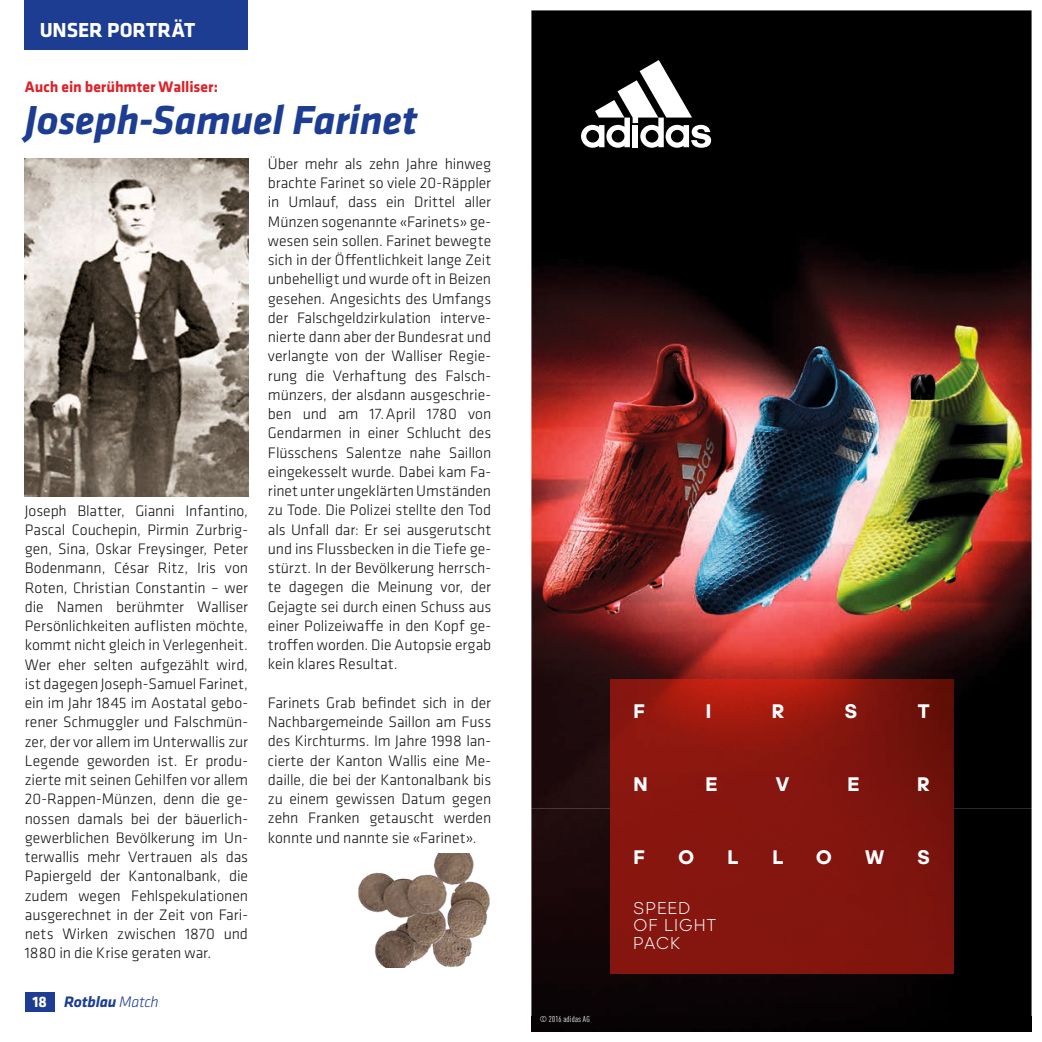
<style>
.page{position:relative;width:1042px;height:1042px;background:#fff}
.page>*{position:absolute;margin:0;border:0;box-sizing:border-box;transform-origin:0 0}
.t1{font:italic 700 42px "Klavika";letter-spacing:-.01em;color:#1c3d92}
.t2{font:700 21px "Klavika";letter-spacing:-.005em;color:#fff}
.t3{font:700 19.95px "adineue PRO";color:#fff}
.t4{font:300 17.5px/17.5px "adineue PRO";letter-spacing:.105em;color:#fff}
.t5{font:300 15.75px/19.2px "Klavika";letter-spacing:-.005em;color:#131413;text-align:justify}
.t6{font:700 15.75px "Klavika";letter-spacing:-.005em;color:#df222a}
.t7{font:italic 700 15.75px "Klavika";letter-spacing:-.015em;color:#1c3d92}
.t8{font:condensed 8.4px "Adihaus DIN";letter-spacing:.03em;color:#fff}
.s1{font-style:normal;color:#fff}
.s2{font-weight:300}
</style>
<div class="page">
<div style="left:25px;top:992px;width:30px;height:20px;background:#1c3d92"></div>
<div style="left:25px;top:0;width:223px;height:50px;background:#1c3d92"></div>
<img style="left:531px;top:10px;width:500px;height:1021px">
<img style="left:531px;top:809px;width:125px;height:208px">
<div style="left:907px;top:809px;width:124px;height:208px;background:#000"></div>
<div style="left:656px;top:973px;width:251px;height:44px;background:#0a0406"></div>
<svg style="left:581px;top:60px;width:130px;height:88px"></svg>
<img style="left:610px;top:680px;width:343px;height:293px">
<img style="left:25px;top:159px;width:223px;height:337px">
<img style="left:358px;top:853px;width:132px;height:114px">
<h2 class="t2" style="left:40px;top:15px;width:157px">UNSER PORTRÄT</h2>
<p class="t6" style="left:25px;top:75px;width:195px">Auch ein berühmter Walliser:</p>
<h1 class="t1" style="left:25px;top:90px;width:394px">Joseph-Samuel Farinet</h1>
<p class="t5" style="left:25px;top:500px;width:225px;text-align:left">Joseph Blatter, Gianni Infantino, Pascal Couchepin, Pirmin Zurbrig&shy;gen, Sina, Oskar Freysinger, Peter Bodenmann, César Ritz, Iris von Roten, Christian Constantin – wer die Namen berühmter Walliser Persönlichkeiten auflisten möchte, kommt nicht gleich in Verlegenheit.<br>Wer eher selten aufgezählt wird, ist dagegen Joseph-Samuel Farinet, ein im Jahr 1845 im Aostatal gebo&shy;rener Schmuggler und Falschmün&shy;zer, der vor allem im Unterwallis zur Legende geworden ist. Er produ&shy;zierte mit seinen Gehilfen vor allem 20-Rappen-Münzen, denn die ge&shy;nossen damals bei der bäuerlich&shy;gewerblichen Bevölkerung im Un&shy;terwallis mehr Vertrauen als das Papiergeld der Kantonalbank, die zudem wegen Fehlspekulationen ausgerechnet in der Zeit von Fari&shy;nets Wirken zwischen 1870 und 1880 in die Krise geraten war.</p>
<p class="t7" style="left:33px;top:990px;width:127px"><span class="s1">18</span> Rotblau <span class="s2">Match</span></p>
<p class="t5" style="left:268px;top:154px;width:225px">Über mehr als zehn Jahre hinweg brachte Farinet so viele 20-Räppler in Umlauf, dass ein Drittel aller Münzen sogenannte «Farinets» ge&shy;wesen sein sollen. Farinet bewegte sich in der Öffentlichkeit lange Zeit unbehelligt und wurde oft in Beizen gesehen. Angesichts des Umfangs der Falschgeldzirkulation interve&shy;nierte dann aber der Bundesrat und verlangte von der Walliser Regie&shy;rung die Verhaftung des Falsch&shy;münzers, der alsdann ausgeschrie&shy;ben und am 17.April 1780 von Gendarmen in einer Schlucht des Flüsschens Salentze nahe Saillon eingekesselt wurde. Dabei kam Fa&shy;rinet unter ungeklärten Umständen zu Tode. Die Polizei stellte den Tod als Unfall dar: Er sei ausgerutscht und ins Flussbecken in die Tiefe ge&shy;stürzt. In der Bevölkerung herrsch&shy;te dagegen die Meinung vor, der Gejagte sei durch einen Schuss aus einer Polizeiwaffe in den Kopf ge&shy;troffen worden. Die Autopsie ergab kein klares Resultat.</p>
<p class="t5" style="left:268px;top:693px;width:225px">Farinets Grab befindet sich in der Nachbargemeinde Saillon am Fuss des Kirchturms. Im Jahre 1998 lan&shy;cierte der Kanton Wallis eine Me&shy;daille, die bei der Kantonalbank bis zu einem gewissen Datum gegen zehn Franken getauscht werden konnte und nannte sie «Farinet».</p>
<p class="t8" style="left:540px;top:1012px;width:52px">© 2016 adidas AG</p>
<p class="t3" style="left:634px;top:700px;width:13px">F</p>
<p class="t3" style="left:706px;top:700px;width:6px">I</p>
<p class="t3" style="left:772px;top:700px;width:14px">R</p>
<p class="t3" style="left:845px;top:700px;width:13px">S</p>
<p class="t3" style="left:918px;top:700px;width:13px">T</p>
<p class="t3" style="left:634px;top:773px;width:15px">N</p>
<p class="t3" style="left:706px;top:773px;width:13px">E</p>
<p class="t3" style="left:776px;top:773px;width:15px">V</p>
<p class="t3" style="left:847px;top:773px;width:13px">E</p>
<p class="t3" style="left:917px;top:773px;width:14px">R</p>
<p class="t3" style="left:634px;top:846px;width:13px">F</p>
<p class="t3" style="left:678px;top:846px;width:17px">O</p>
<p class="t3" style="left:728px;top:846px;width:12px">L</p>
<p class="t3" style="left:773px;top:846px;width:12px">L</p>
<p class="t3" style="left:816px;top:846px;width:17px">O</p>
<p class="t3" style="left:865px;top:846px;width:21px">W</p>
<p class="t3" style="left:918px;top:846px;width:13px">S</p>
<p class="t4" style="left:634px;top:899px;width:84px">SPEED<br>OF LIGHT<br>PACK</p>
</div>
